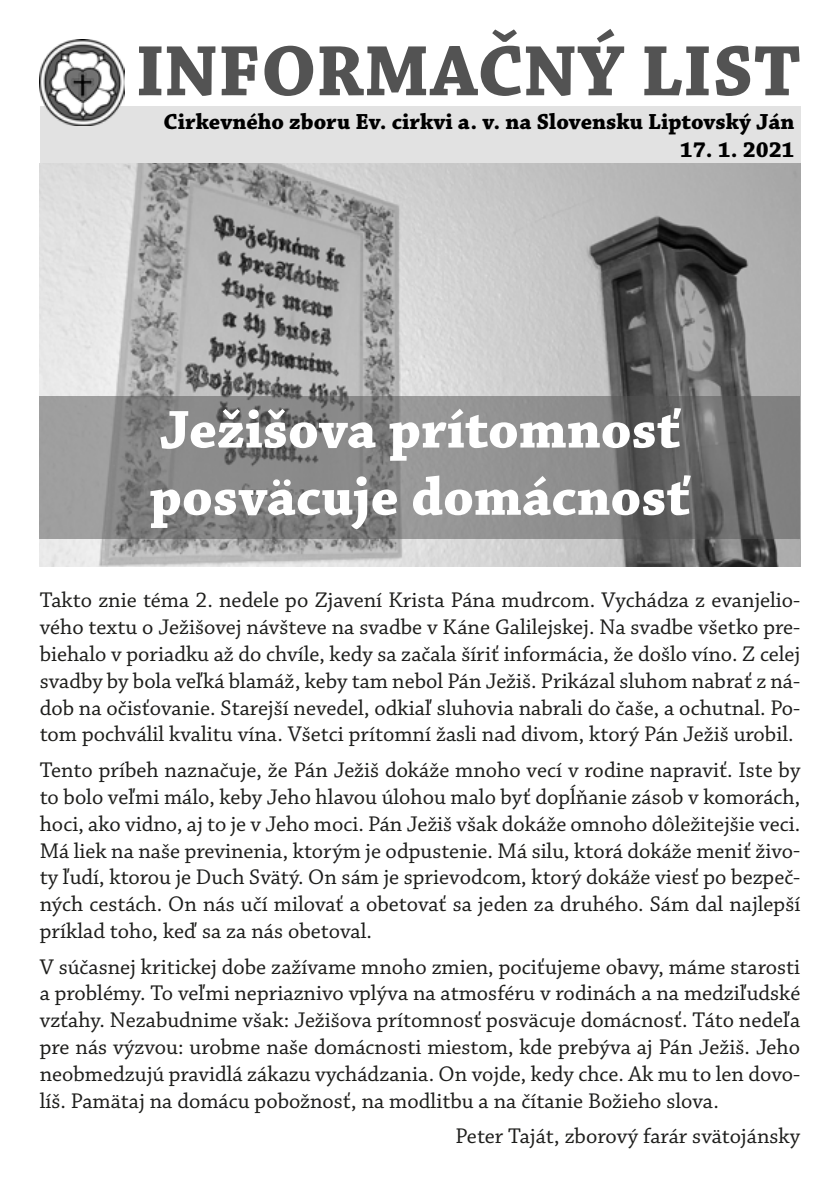
<style>
.page{position:relative;width:840px;height:1191px;background:#fff}
.page>*{position:absolute;margin:0;border:0;box-sizing:border-box;transform-origin:0 0}
.t1{font:700 75px "Chaparral Pro";letter-spacing:.005em;color:#535353}
.t2{font:700 56px/67.2px "Chaparral Pro";color:#fff}
.t3{font:700 23px "Chaparral Pro";color:#000}
.t4{font:22.4px/26.8px "Chaparral Pro";color:#1d1d1b;text-align:justify}
</style>
<div class="page">
<div style="left:40px;top:106px;width:759px;height:57px;background:#e2e2e2"></div>
<img style="left:40px;top:40px;width:85px;height:85px">
<img style="left:40px;top:163px;width:759px;height:403px">
<svg style="left:40px;top:395px;width:759px;height:143px"></svg>
<h1 class="t1" style="left:136px;top:27px;width:665px">INFORMAČNÝ LIST</h1>
<p class="t3" style="left:163px;top:108px;width:632px">Cirkevného zboru Ev. cirkvi a. v. na Slovensku Liptovský Ján</p>
<p class="t3" style="left:679px;top:136px;width:116px">17. 1. 2021</p>
<h2 class="t2" style="left:150px;top:397px;width:541px">Ježišova prítomnosť posväcuje domácnosť</h2>
<p class="t4" style="left:40px;top:587px;width:761px">Takto znie téma 2. nedele po Zjavení Krista Pána mudrcom. Vychádza z evanjelio&shy;vého textu o Ježišovej návšteve na svadbe v Káne Galilejskej. Na svadbe všetko pre&shy;biehalo v poriadku až do chvíle, kedy sa začala šíriť informácia, že došlo víno. Z celej svadby by bola veľká blamáž, keby tam nebol Pán Ježiš. Prikázal sluhom nabrať z ná&shy;dob na očisťovanie. Starejší nevedel, odkiaľ sluhovia nabrali do čaše, a ochutnal. Po&shy;tom pochválil kvalitu vína. Všetci prítomní žasli nad divom, ktorý Pán Ježiš urobil.</p>
<p class="t4" style="left:40px;top:757px;width:761px">Tento príbeh naznačuje, že Pán Ježiš dokáže mnoho vecí v rodine napraviť. Iste by to bolo veľmi málo, keby Jeho hlavou úlohou malo byť dopĺňanie zásob v komorách, hoci, ako vidno, aj to je v Jeho moci. Pán Ježiš však dokáže omnoho dôležitejšie veci.<br>Má liek na naše previnenia, ktorým je odpustenie. Má silu, ktorá dokáže meniť živo&shy;ty ľudí, ktorou je Duch Svätý. On sám je sprievodcom, ktorý dokáže viesť po bezpeč&shy;ných cestách. On nás učí milovať a obetovať sa jeden za druhého. Sám dal najlepší príklad toho, keď sa za nás obetoval.</p>
<p class="t4" style="left:40px;top:954px;width:761px">V súčasnej kritickej dobe zažívame mnoho zmien, pociťujeme obavy, máme starosti a problémy. To veľmi nepriaznivo vplýva na atmosféru v rodinách a na medziľudské vzťahy. Nezabudnime však: Ježišova prítomnosť posväcuje domácnosť. Táto nedeľa pre nás výzvou: urobme naše domácnosti miestom, kde prebýva aj Pán Ježiš. Jeho neobmedzujú pravidlá zákazu vychádzania. On vojde, kedy chce. Ak mu to len dovo&shy;líš. Pamätaj na domácu pobožnosť, na modlitbu a na čítanie Božieho slova.</p>
<p class="t4" style="left:455px;top:1123px;width:346px">Peter Taját, zborový farár svätojánsky</p>
</div>
